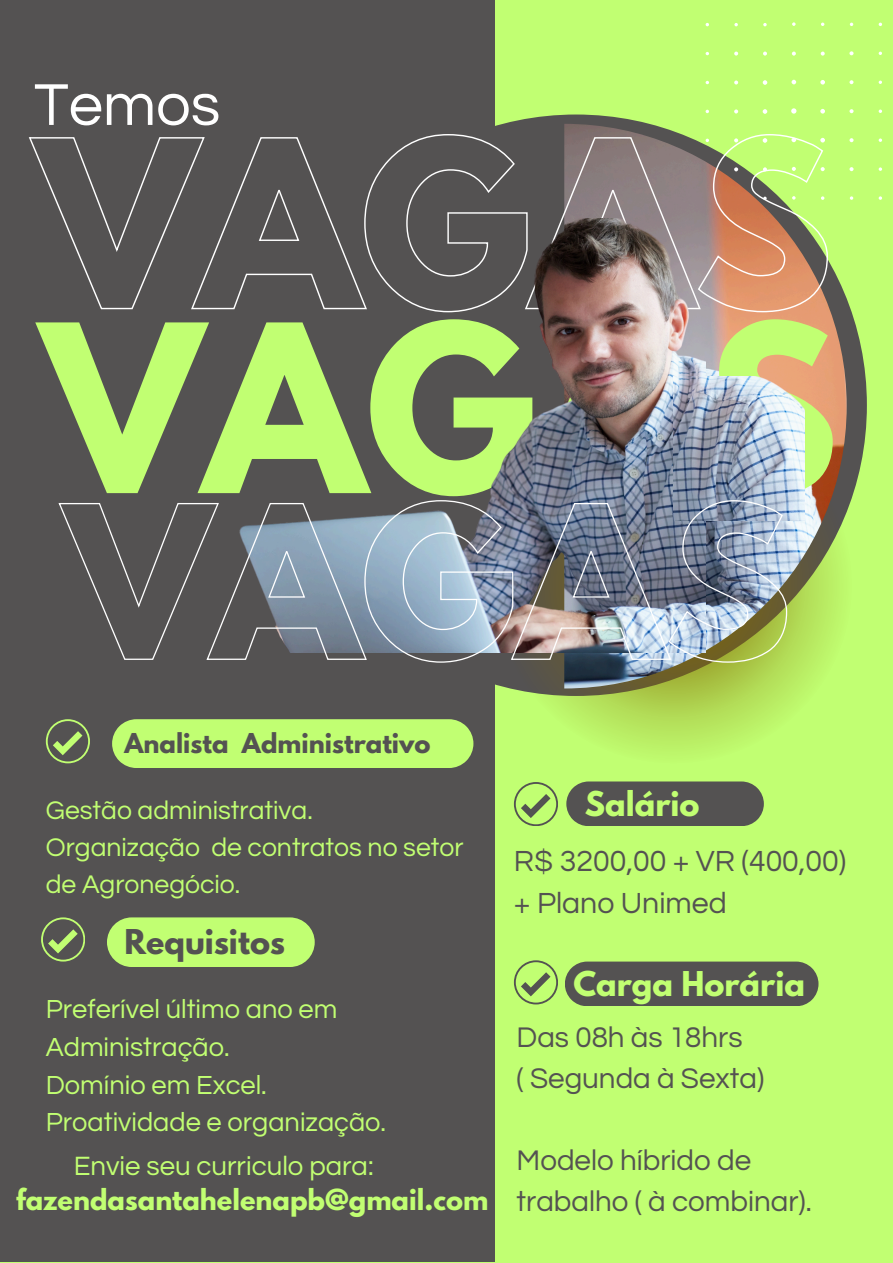
<style>
.page{position:relative;width:893px;height:1263px;background:#c1ff72}
.page>*{position:absolute;margin:0;border:0;box-sizing:border-box;transform-origin:0 0}
.t1{font:700 206.92px "League Spartan";color:#c1ff72}
.t2{font:61.35px "Questrial";color:#fff}
.t3{font:700 30.3px "League Spartan";color:#c1ff72}
.t4{font:30.22px/42.2px "Questrial";color:#545252}
.t5{font:700 30.22px "League Spartan";color:#545252}
.t6{font:29.55px/41.2px "Questrial";color:#545252}
.t7{font:27.53px "Questrial";color:#c1ff72}
.t8{font:27.22px/37.7px "Questrial";color:#c1ff72}
.t9{font:26.55px/36.8px "Questrial";color:#c1ff72}
.t10{font:700 25.65px "League Spartan";color:#c1ff72}
.t11{font:700 24.3px "League Spartan";color:#545252}
</style>
<div class="page">
<div style="left:0;top:0;width:495px;height:1262px;background:#545252"></div>
<svg style="left:495px;top:406px;width:357px;height:345px"></svg>
<svg style="left:705px;top:22px;width:177px;height:178px"></svg>
<img style="left:564px;top:124px;width:282px;height:564px">
<svg style="left:28px;top:133px;width:800px;height:180px"></svg>
<img style="left:235px;top:218px;width:470px;height:281px">
<img style="left:673px;top:377px;width:131px;height:144px">
<svg style="left:46px;top:719px;width:44px;height:44px"></svg>
<svg style="left:41px;top:917px;width:44px;height:44px"></svg>
<svg style="left:514px;top:782px;width:44px;height:44px"></svg>
<svg style="left:514px;top:960px;width:44px;height:44px"></svg>
<div style="left:112px;top:719px;width:361px;height:49px;background:#c1ff72"></div>
<div style="left:107px;top:917px;width:208px;height:50px;background:#c1ff72;border-radius:25px"></div>
<svg style="left:566px;top:781px;width:198px;height:45px;background:#5a5c53"></svg>
<div style="left:565px;top:961px;width:253px;height:45px;background:#545252"></div>
<img style="left:58px;top:499px;width:730px;height:164px">
<h3 class="t2" style="left:34px;top:75px;width:188px">Temos</h3>
<h2 class="t1" style="left:41px;top:307px;width:799px">VAGAS</h2>
<h1 class="t11" style="left:124px;top:731px;width:308px">Analista Administrativo</h1>
<p class="t9" style="left:46px;top:792px;width:419px">Gestão administrativa.<br>Organização de contratos no setor de Agronegócio.</p>
<h4 class="t5" style="left:124px;top:926px;width:162px">Requisitos</h4>
<h1 class="t8" style="left:46px;top:991px;width:342px">Preferível último ano em<br>Administração.<br>Domínio em Excel.<br>Proatividade e organização.</h1>
<p class="t7" style="left:74px;top:1152px;width:301px">Envie seu curriculo para:</p>
<h1 class="t10" style="left:16px;top:1187px;width:474px">fazendasantahelenapb@gmail.com</h1>
<h5 class="t3" style="left:584px;top:788px;width:116px">Salário</h5>
<p class="t4" style="left:514px;top:841px;width:334px">R$ 3200,00 + VR (400,00) + Plano Unimed</p>
<p class="t3" style="left:573px;top:968px;width:233px">Carga Horária</p>
<p class="t6" style="left:516px;top:1017px;width:249px">Das 08h às 18hrs<br>( Segunda à Sexta)</p>
<p class="t6" style="left:516px;top:1140px;width:297px">Modelo híbrido de trabalho ( à combinar).</p>
</div>
